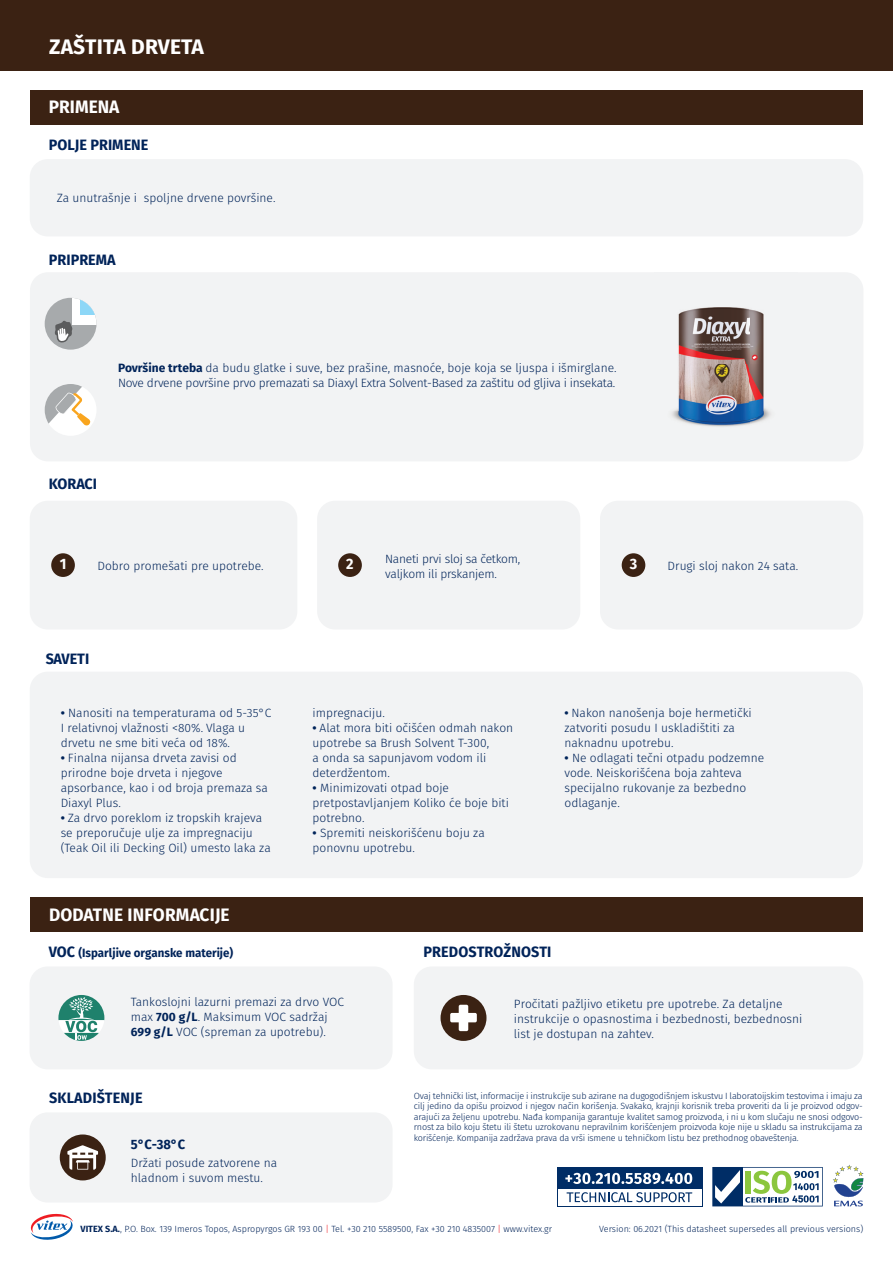
<style>
.page{position:relative;width:893px;height:1263px;background:#fff}
.page>*{position:absolute;margin:0;border:0;box-sizing:border-box;transform-origin:0 0}
.t1{font:700 21px "Fira Sans";letter-spacing:.01em;color:#fff}
.t2{font:700 18px "Fira Sans";letter-spacing:.01em;color:#fff;scale:.96 1}
.t3{font:700 15px "Fira Sans";color:#002359;scale:.96 1}
.t4{font:700 15px "Fira Sans";color:#fff;scale:.96 1}
.t5{font:700 13.5px "Fira Sans";color:#002359;scale:.96 1}
.t6{font:300 12px/15px "Fira Sans";color:#002359}
.t7{font:300 12px/15px "Fira Sans";letter-spacing:-.02em;color:#002359}
.t8{font:700 12px "Fira Sans";color:#002359;scale:.96 1}
.t9{font:300 9px/10.5px "Fira Sans";color:#002359;text-align:justify}
.s1{font-weight:700}
.s2{font-size:15px}
.s3{color:#ee1d23}
</style>
<div class="page">
<div style="left:30px;top:90px;width:833px;height:34px;background:#3b2213"></div>
<div style="left:30px;top:159px;width:833px;height:77px;background:#f2f3f4;border-radius:18px"></div>
<div style="left:0;top:0;width:893px;height:70px;background:#3b2213"></div>
<div style="left:30px;top:672px;width:833px;height:206px;background:#f2f3f4;border-radius:18px"></div>
<div style="left:30px;top:898px;width:833px;height:34px;background:#3b2213"></div>
<div style="left:30px;top:966px;width:363px;height:103px;background:#f2f3f4;border-radius:18px"></div>
<div style="left:414px;top:966px;width:449px;height:103px;background:#f2f3f4;border-radius:18px"></div>
<svg style="left:58px;top:995px;width:46px;height:46px"></svg>
<div style="left:30px;top:1112px;width:363px;height:90px;background:#f2f3f4;border-radius:18px"></div>
<svg style="left:30px;top:1213px;width:43px;height:27px"></svg>
<div style="left:60px;top:1134px;width:46px;height:46px;background:#3b2213;border-radius:50%"></div>
<svg style="left:67px;top:1145px;width:31px;height:24px"></svg>
<div style="left:441px;top:995px;width:45px;height:46px;background:#3b2213;border-radius:50%"></div>
<svg style="left:450px;top:1005px;width:27px;height:26px"></svg>
<svg style="left:833px;top:1165px;width:30px;height:41px"></svg>
<div style="left:557px;top:1167px;width:145px;height:39px;background:#002d66"></div>
<div style="left:558px;top:1189px;width:143px;height:16px;background:#fff"></div>
<svg style="left:567px;top:1192px;width:125px;height:10px"></svg>
<svg style="left:565px;top:1173px;width:127px;height:11px"></svg>
<svg style="left:712px;top:1167px;width:111px;height:39px"></svg>
<div style="left:30px;top:272px;width:833px;height:189px;background:#f2f3f4;border-radius:18px"></div>
<svg style="left:45px;top:384px;width:51px;height:51px"></svg>
<div style="left:45px;top:298px;width:52px;height:52px;background:#a7aaac;border-radius:26px"></div>
<div style="left:73px;top:298px;width:24px;height:27px;background:#fff"></div>
<svg style="left:80px;top:298px;width:17px;height:17px"></svg>
<svg style="left:55px;top:320px;width:18px;height:23px"></svg>
<div style="left:30px;top:501px;width:267px;height:128px;background:#f2f3f4;border-radius:18px"></div>
<div style="left:317px;top:501px;width:263px;height:128px;background:#f2f3f4;border-radius:18px"></div>
<div style="left:600px;top:501px;width:263px;height:128px;background:#f2f3f4;border-radius:18px"></div>
<div style="left:338px;top:553px;width:24px;height:24px;background:#3b2213;border-radius:50%"></div>
<div style="left:622px;top:553px;width:23px;height:24px;background:#3b2213;border-radius:50%"></div>
<div style="left:51px;top:553px;width:24px;height:24px;background:#3b2213;border-radius:50%"></div>
<img style="left:672px;top:307px;width:99px;height:120px">
<h1 class="t1" style="left:49px;top:32px;width:156px">ZAŠTITA DRVETA</h1>
<h2 class="t2" style="left:49px;top:94px;width:75px">PRIMENA</h2>
<p class="t3" style="left:49px;top:134px;width:105px">POLJE PRIMENE</p>
<p class="t6" style="left:57px;top:191px;width:220px">Za unutrašnje i spoljne drvene površine.</p>
<p class="t3" style="left:49px;top:249px;width:71px">PRIPREMA</p>
<p class="t7" style="left:118px;top:361px;width:500px"><span class="s1">Površine trteba</span> da budu glatke i suve, bez prašine, masnoće, boje koja se ljuspa i išmirglane.<br>Nove drvene površine prvo premazati sa Diaxyl Extra Solvent-Based za zaštitu od gljiva i insekata.</p>
<p class="t3" style="left:49px;top:473px;width:51px">KORACI</p>
<p class="t7" style="left:385px;top:552px;width:137px">Naneti prvi sloj sa četkom, valjkom ili prskanjem.</p>
<p class="t6" style="left:97px;top:559px;width:168px">Dobro promešati pre upotrebe.</p>
<p class="t4" style="left:346px;top:553px;width:9px">2</p>
<p class="t4" style="left:630px;top:553px;width:9px">3</p>
<p class="t4" style="left:60px;top:553px;width:8px">1</p>
<p class="t6" style="left:668px;top:559px;width:132px">Drugi sloj nakon 24 sata.</p>
<p class="t3" style="left:46px;top:648px;width:47px">SAVETI</p>
<p class="t6" style="left:61px;top:706px;width:212px"><span class="s1">•</span> Nanositi na temperaturama od 5-35°C<br>I relativnoj vlažnosti &lt;80%. Vlaga u drvetu ne sme biti veća od 18%.</p>
<p class="t6" style="left:61px;top:751px;width:209px"><span class="s1">•</span> Finalna nijansa drveta zavisi od prirodne boje drveta i njegove apsorbance, kao i od broja premaza sa<br>Diaxyl Plus.</p>
<p class="t6" style="left:61px;top:811px;width:212px"><span class="s1">•</span> Za drvo poreklom iz tropskih krajeva se preporučuje ulje za impregnaciju (Teak Oil ili Decking Oil) umesto laka za</p>
<p class="t6" style="left:313px;top:706px;width:74px">impregnaciju.</p>
<p class="t6" style="left:313px;top:721px;width:202px"><span class="s1">•</span> Alat mora biti očišćen odmah nakon upotrebe sa Brush Solvent T-300,<br>a onda sa sapunjavom vodom ili deterdžentom.</p>
<p class="t6" style="left:313px;top:781px;width:198px"><span class="s1">•</span> Minimizovati otpad boje pretpostavljanjem Koliko će boje biti potrebno.</p>
<p class="t6" style="left:313px;top:826px;width:174px"><span class="s1">•</span> Spremiti neiskorišćenu boju za ponovnu upotrebu.</p>
<p class="t6" style="left:564px;top:706px;width:189px"><span class="s1">•</span> Nakon nanošenja boje hermetički zatvoriti posudu I uskladištiti za naknadnu upotrebu.</p>
<p class="t6" style="left:564px;top:751px;width:201px"><span class="s1">•</span> Ne odlagati tečni otpadu podzemne vode. Neiskorišćena boja zahteva specijalno rukovanje za bezbedno odlaganje.</p>
<h2 class="t2" style="left:49px;top:902px;width:190px">DODATNE INFORMACIJE</h2>
<p class="t8" style="left:49px;top:945px;width:194px"><span class="s2">VOC</span> (Isparljive organske materije)</p>
<p class="t3" style="left:423px;top:941px;width:135px">PREDOSTROŽNOSTI</p>
<p class="t6" style="left:131px;top:996px;width:215px">Tankoslojni lazurni premazi za drvo VOC max <span class="s1">700 g/L</span>. Maksimum VOC sadržaj<br><span class="s1">699 g/L</span> VOC (spreman za upotrebu).</p>
<p class="t6" style="left:514px;top:997px;width:290px">Pročitati pažljivo etiketu pre upotrebe. Za detaljne instrukcije o opasnostima i bezbednosti, bezbednosni list je dostupan na zahtev.</p>
<p class="t3" style="left:49px;top:1087px;width:99px">SKLADIŠTENJE</p>
<p class="t5" style="left:131px;top:1135px;width:58px">5°C-38°C</p>
<p class="t6" style="left:131px;top:1156px;width:148px">Držati posude zatvorene na hladnom i suvom mestu.</p>
<p class="t9" style="left:414px;top:1091px;width:450px">Ovaj tehnički list, informacije i instrukcije sub azirane na dugogodišnjem iskustvu I laboratoijskim testovima i imaju za cilj jedino da opišu proizvod i njegov način korišenja. Svakako, krajnji korisnik treba proveriti da li je proizvod odgov&shy;arajući za željenu upotrebu. Nađa kompanija garantuje kvalitet samog proizvoda, i ni u kom slučaju ne snosi odgovo&shy;rnost za bilo koju štetu ili štetu uzrokovanu nepravilnim korišćenjem proizvoda koje nije u skladu sa instrukcijama za korišćenje. Kompanija zadržava prava da vrši ismene u tehničkom listu bez prethodnog obaveštenja.</p>
<p class="t9" style="left:81px;top:1225px;width:473px"><span class="s1">VITEX S.A.</span>, P.O. Box. 139 Imeros Topos, Aspropyrgos GR 193 00 <span class="s3">|</span> Τel. +30 210 5589500, Fax +30 210 4835007 <span class="s3">|</span> www.vitex.gr</p>
<p class="t9" style="left:599px;top:1225px;width:266px">Version: 06.2021 (This datasheet supersedes all previous versions)</p>
</div>
